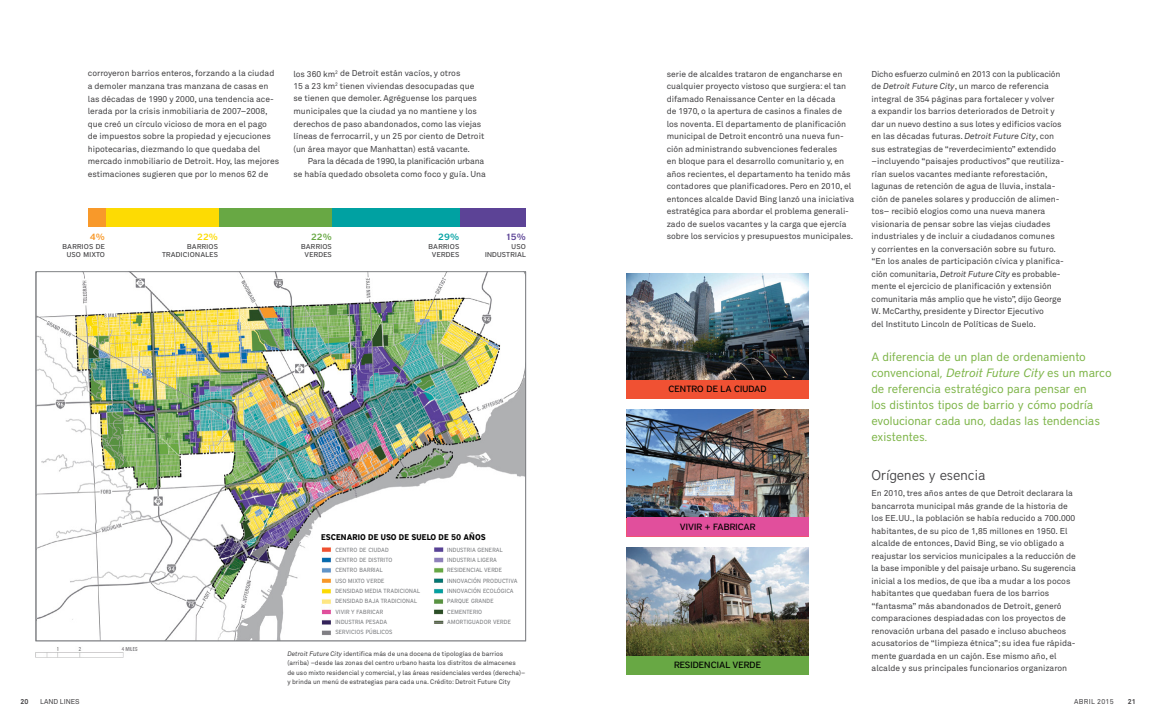
<style>
.page{position:relative;width:1152px;height:720px;background:#fff}
.page>*{position:absolute;margin:0;border:0;box-sizing:border-box;transform-origin:0 0}
.t1{font:300 14px "District";color:#414042}
.t2{font:12px/16px "District";color:#7eb549}
.t3{font:500 9px "District";letter-spacing:.01em;color:#000}
.t4{font:600 9px "District";color:#fddb03}
.t5{font:600 9px "District";color:#68a844}
.t6{font:600 9px "District";color:#00a1a2}
.t7{font:600 9px "District";color:#5c4396}
.t8{font:600 9px "District";color:#f8992a}
.t9{font:8.5px/12.5px "Akkurat Pro";color:#414042}
.t10{font:700 8.2px "District";letter-spacing:.015em;color:#000;scale:.9 1}
.t11{font:500 7px/8.4px "District";letter-spacing:.04em;color:#414042;text-align:right}
.t12{font:7px "Akkurat Pro";color:#414042}
.t13{font:7px "Akkurat Pro";letter-spacing:.05em;color:#414042}
.t14{font:700 7px "Akkurat Pro";color:#414042}
.t15{font:6.5px/9.5px "Akkurat Pro";color:#414042}
.t16{font:500 6px/10.4px "District";letter-spacing:.04em;color:#808285;scale:.9 1}
.s1{font-style:italic}
</style>
<div class="page">
<img style="left:35px;top:639px;width:102px;height:19px">
<div style="left:88px;top:208px;width:18px;height:19px;background:#f8992a"></div>
<div style="left:106px;top:208px;width:114px;height:19px;background:#fddb03"></div>
<div style="left:219px;top:208px;width:114px;height:19px;background:#68a844"></div>
<div style="left:333px;top:208px;width:127px;height:19px;background:#00a1a2"></div>
<div style="left:460px;top:208px;width:66px;height:19px;background:#5c4396"></div>
<img style="left:38px;top:273px;width:486px;height:366px">
<img style="left:627px;top:273px;width:182px;height:107px">
<div style="left:626px;top:380px;width:183px;height:19px;background:#f05133"></div>
<img style="left:627px;top:410px;width:182px;height:107px">
<div style="left:626px;top:518px;width:183px;height:19px;background:#f05372"></div>
<div style="left:627px;top:517px;width:182px;height:19px;background:#e14f9c"></div>
<img style="left:627px;top:548px;width:182px;height:108px">
<div style="left:626px;top:656px;width:183px;height:19px;background:#68a844"></div>
<p class="t9" style="left:88px;top:68px;width:193px">corroyeron barrios enteros, forzando a la ciudad a demoler manzana tras manzana de casas en las décadas de 1990 y 2000, una tendencia ace&shy;lerada por la crisis inmobiliaria de 2007–2008, que creó un círculo vicioso de mora en el pago<br>de impuestos sobre la propiedad y ejecuciones hipotecarias, diezmando lo que quedaba del mercado inmobiliario de Detroit. Hoy, las mejores estimaciones sugieren que por lo menos 62 de</p>
<p class="t9" style="left:293px;top:68px;width:192px">los 360 km<sup>2</sup> de Detroit están vacíos, y otros<br>15 a 23 km<sup>2</sup> tienen viviendas desocupadas que se tienen que demoler. Agréguense los parques municipales que la ciudad ya no mantiene y los derechos de paso abandonados, como las viejas líneas de ferrocarril, y un 25 por ciento de Detroit (un área mayor que Manhattan) está vacante.</p>
<p class="t9" style="left:293px;top:155px;width:194px;text-align:right">Para la década de 1990, la planificación urbana<br>se había quedado obsoleta como foco y guía. Una</p>
<p class="t8" style="left:90px;top:232px;width:17px">4%</p>
<p class="t11" style="left:63px;top:242px;width:44px">BARRIOS DE<br>USO MIXTO</p>
<p class="t4" style="left:197px;top:232px;width:22px">22%</p>
<p class="t11" style="left:162px;top:242px;width:57px">BARRIOS<br>TRADICIONALES</p>
<p class="t5" style="left:311px;top:232px;width:22px">22%</p>
<p class="t11" style="left:301px;top:242px;width:32px;text-align:center">BARRIOS<br>VERDES</p>
<p class="t6" style="left:438px;top:232px;width:23px">29%</p>
<p class="t11" style="left:428px;top:242px;width:32px;text-align:center">BARRIOS<br>VERDES</p>
<p class="t7" style="left:507px;top:232px;width:21px">15%</p>
<p class="t11" style="left:485px;top:242px;width:43px">USO<br>INDUSTRIAL</p>
<p class="t10" style="left:321px;top:532px;width:184px">ESCENARIO DE USO DE SUELO DE 50 AÑOS</p>
<p class="t16" style="left:335px;top:544px;width:96px">CENTRO DE CIUDAD<br>CENTRO DE DISTRITO<br>CENTRO BARRIAL<br>USO MIXTO VERDE<br>DENSIDAD MEDIA TRADICIONAL<br>DENSIDAD BAJA TRADICIONAL<br>VIVIR Y FABRICAR<br>INDUSTRIA PESADA<br>SERVICIOS PÚBLICOS</p>
<p class="t16" style="left:447px;top:544px;width:80px">INDUSTRIA GENERAL<br>INDUSTRIA LIGERA<br>RESIDENCIAL VERDE<br>INNOVACIÓN PRODUCTIVA<br>INNOVACIÓN ECOLÓGICA<br>PARQUE GRANDE<br>CEMENTERIO<br>AMORTIGUADOR VERDE</p>
<p class="t15" style="left:287px;top:649px;width:239px"><span class="s1">Detroit Future City</span> identifica más de una docena de tipologías de barrios (arriba) –desde las zonas del centro urbano hasta los distritos de almacenes<br>de uso mixto residencial y comercial, y las áreas residenciales verdes (derecha)– y brinda un menú de estrategias para cada una. Crédito: Detroit Future City</p>
<p class="t9" style="left:667px;top:68px;width:189px">serie de alcaldes trataron de engancharse en cualquier proyecto vistoso que surgiera: el tan difamado Renaissance Center en la década<br>de 1970, o la apertura de casinos a finales de los noventa. El departamento de planificación municipal de Detroit encontró una nueva fun&shy;ción administrando subvenciones federales<br>en bloque para el desarrollo comunitario y, en años recientes, el departamento ha tenido más contadores que planificadores. Pero en 2010, el entonces alcalde David Bing lanzó una iniciativa estratégica para abordar el problema generali&shy;zado de suelos vacantes y la carga que ejercía sobre los servicios y presupuestos municipales.</p>
<p class="t9" style="left:872px;top:68px;width:194px">Dicho esfuerzo culminó en 2013 con la publicación de <span class="s1">Detroit Future City</span>, un marco de referencia integral de 354 páginas para fortalecer y volver<br>a expandir los barrios deteriorados de Detroit y dar un nuevo destino a sus lotes y edificios vacíos en las décadas futuras. <span class="s1">Detroit Future City</span>, con sus estrategias de “reverdecimiento” extendido –incluyendo “paisajes productivos” que reutiliza&shy;rían suelos vacantes mediante reforestación, lagunas de retención de agua de lluvia, instala&shy;ción de paneles solares y producción de alimen&shy;tos– recibió elogios como una nueva manera visionaria de pensar sobre las viejas ciudades industriales y de incluir a ciudadanos comunes<br>y corrientes en la conversación sobre su futuro. “En los anales de participación cívica y planifica&shy;ción comunitaria, <span class="s1">Detroit Future City</span> es probable&shy;mente el ejercicio de planificación y extensión comunitaria más amplio que he visto”, dijo George W. McCarthy, presidente y Director Ejecutivo<br>del Instituto Lincoln de Políticas de Suelo.</p>
<h2 class="t2" style="left:871px;top:349px;width:242px">A diferencia de un plan de ordenamiento convencional, <span class="s1">Detroit Future City</span> es un marco de referencia estratégico para pensar en<br>los distintos tipos de barrio y cómo podría evolucionar cada uno, dadas las tendencias existentes.</h2>
<h1 class="t1" style="left:872px;top:467px;width:115px">Orígenes y esencia</h1>
<p class="t9" style="left:872px;top:487px;width:206px">En 2010, tres años antes de que Detroit declarara la bancarrota municipal más grande de la historia de los EE.UU., la población se había reducido a 700.000 habitantes, de su pico de 1,85 millones en 1950. El alcalde de entonces, David Bing, se vio obligado a reajustar los servicios municipales a la reducción de la base imponible y del paisaje urbano. Su sugerencia inicial a los medios, de que iba a mudar a los pocos habitantes que quedaban fuera de los barrios “fantasma” más abandonados de Detroit, generó comparaciones despiadadas con los proyectos de renovación urbana del pasado e incluso abucheos acusatorios de “limpieza étnica”; su idea fue rápida&shy;mente guardada en un cajón. Ese mismo año, el alcalde y sus principales funcionarios organizaron</p>
<p class="t3" style="left:668px;top:384px;width:100px">CENTRO DE LA CIUDAD</p>
<p class="t3" style="left:680px;top:521px;width:77px">VIVIR + FABRICAR</p>
<p class="t3" style="left:674px;top:660px;width:89px">RESIDENCIAL VERDE</p>
<p class="t14" style="left:21px;top:697px;width:9px">20</p>
<p class="t12" style="left:40px;top:698px;width:41px">LAND LINES</p>
<p class="t13" style="left:1074px;top:698px;width:41px">ABRIL 2015</p>
<p class="t14" style="left:1128px;top:697px;width:9px">21</p>
</div>
